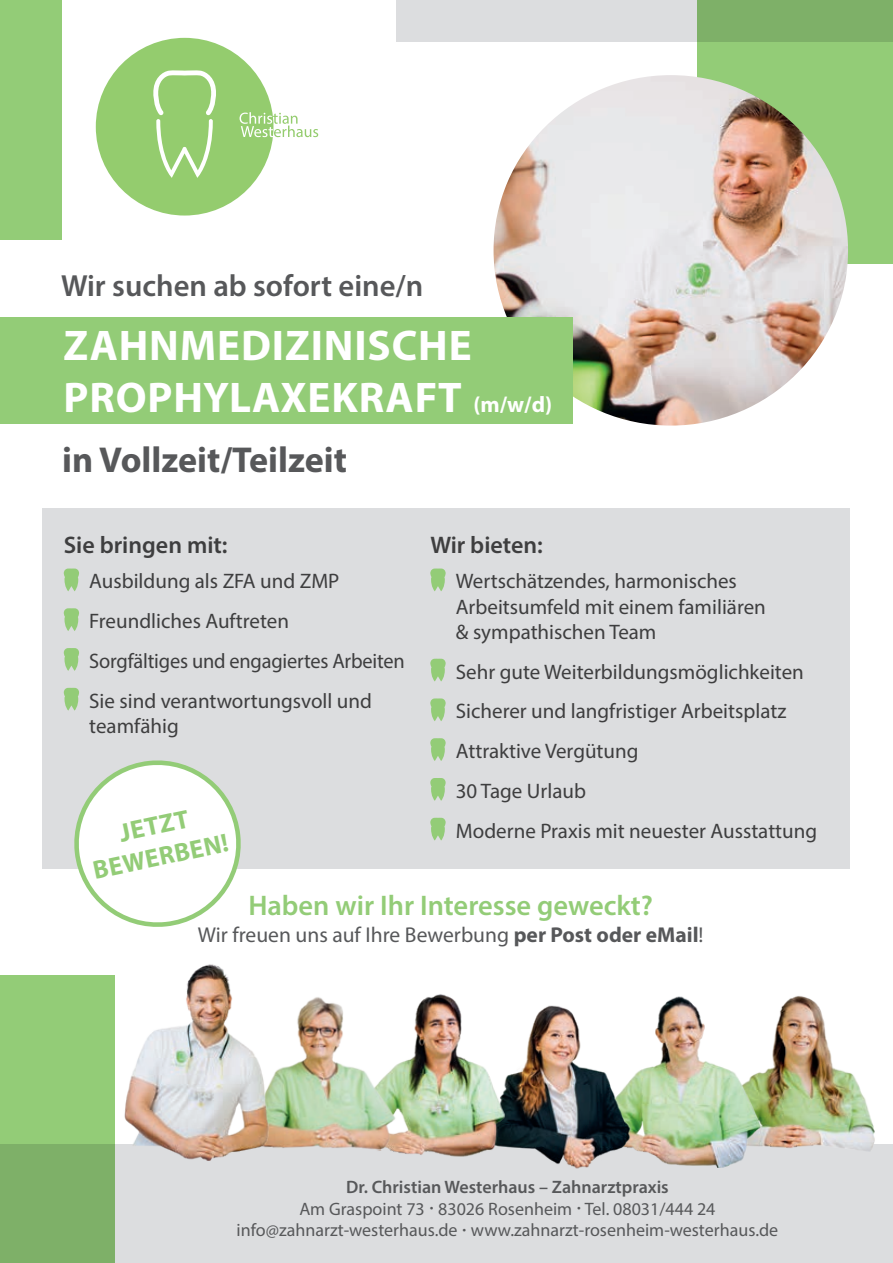
<style>
.page{position:relative;width:893px;height:1263px;background:#fff}
.page>*{position:absolute;margin:0;border:0;box-sizing:border-box;transform-origin:0 0}
.t1{font:700 43.05px/51.6px "Myriad Pro";letter-spacing:.02em;color:#fff}
.t2{font:700 36.15px "Myriad Pro";color:#57585a}
.t3{font:600 30.6px "Myriad Pro";color:#57585a}
.t4{font:600 28.5px "Myriad Pro";color:#93cc77}
.t5{font:700 25.95px/31.2px "Myriad Pro";color:#93cc77;text-align:center}
.t6{font:600 24px "Myriad Pro";color:#3e3e3f}
.t7{font:700 22.5px "Myriad Pro";color:#fff}
.t8{font:21.6px "Myriad Pro";color:#57585a}
.t9{font:21px/39.8px "Myriad Pro";color:#3e3e3f}
.t10{font:18px/21.6px "Myriad Pro";color:#57585a;text-align:center}
.s1{font-weight:700}
.s2{font-weight:600}
.s3{font-family:"Helvetica Neue LT Pro";font-stretch:condensed;font-size:24px}
</style>
<div class="page">
<div style="left:397px;top:0;width:496px;height:42px;background:#dcdddf"></div>
<svg style="left:697px;top:0;width:196px;height:264px;background:#8bc271"></svg>
<div style="left:0;top:0;width:61px;height:239px;background:#93cc77"></div>
<div style="left:96px;top:38px;width:177px;height:178px;background:#94cc6e;border-radius:50%"></div>
<svg style="left:153px;top:70px;width:63px;height:108px"></svg>
<svg style="left:240px;top:112px;width:78px;height:25px"></svg>
<div style="left:43px;top:508px;width:807px;height:360px;background:#dcdddf"></div>
<svg style="left:64px;top:568px;width:15px;height:23px"></svg>
<svg style="left:64px;top:608px;width:15px;height:23px"></svg>
<svg style="left:64px;top:648px;width:15px;height:23px"></svg>
<svg style="left:64px;top:688px;width:15px;height:23px"></svg>
<svg style="left:430px;top:568px;width:16px;height:23px"></svg>
<svg style="left:430px;top:659px;width:16px;height:22px"></svg>
<svg style="left:430px;top:698px;width:16px;height:23px"></svg>
<svg style="left:430px;top:738px;width:16px;height:23px"></svg>
<svg style="left:430px;top:778px;width:16px;height:23px"></svg>
<svg style="left:430px;top:818px;width:16px;height:22px"></svg>
<img style="left:494px;top:75px;width:354px;height:351px">
<div style="left:0;top:317px;width:573px;height:107px;background:#93cc77"></div>
<svg style="left:72px;top:760px;width:171px;height:167px"></svg>
<div style="left:0;top:1145px;width:893px;height:118px;background:#dcdddf"></div>
<img style="left:765px;top:996px;width:121px;height:155px">
<img style="left:634px;top:996px;width:131px;height:171px">
<img style="left:522px;top:1005px;width:112px;height:164px">
<img style="left:408px;top:994px;width:114px;height:163px">
<img style="left:273px;top:997px;width:135px;height:157px">
<img style="left:115px;top:964px;width:158px;height:197px">
<div style="left:0;top:975px;width:115px;height:288px;background:linear-gradient(to bottom,#9ad57c,#7bac66)"></div>
<h3 class="t3" style="left:61px;top:266px;width:364px">Wir suchen ab sofort eine/n</h3>
<h1 class="t1" style="left:64px;top:319px;width:410px">ZAHNMEDIZINISCHE<br>PROPHYLAXEKRAFT</h1>
<p class="t7" style="left:473px;top:390px;width:80px">(m/w/d)</p>
<h2 class="t2" style="left:62px;top:436px;width:286px">in Vollzeit/Teilzeit</h2>
<p class="t6" style="left:64px;top:529px;width:165px">Sie bringen mit:</p>
<p class="t9" style="left:89px;top:561px;width:317px">Ausbildung als ZFA und ZMP<br>Freundliches Auftreten<br>Sorgfältiges und engagiertes Arbeiten<br>Sie sind verantwortungsvoll und</p>
<p class="t9" style="left:89px;top:705px;width:91px">teamfähig</p>
<p class="t5" style="left:83px;top:824px;width:139px;rotate:-12deg">JETZT<br>BEWERBEN!</p>
<p class="t6" style="left:430px;top:529px;width:114px">Wir bieten:</p>
<p class="t9" style="left:456px;top:568px;width:312px;line-height:25.2px">Wertschätzendes, harmonisches<br>Arbeitsumfeld mit einem familiären &amp; sympathischen Team</p>
<p class="t9" style="left:456px;top:651px;width:363px">Sehr gute Weiterbildungsmöglichkeiten<br>Sicherer und langfristiger Arbeitsplatz<br>Attraktive Vergütung<br>30 Tage Urlaub<br>Moderne Praxis mit neuester Ausstattung</p>
<h3 class="t4" style="left:248px;top:888px;width:406px">Haben wir Ihr Interesse geweckt?</h3>
<p class="t8" style="left:198px;top:922px;width:507px">Wir freuen uns auf Ihre Bewerbung <span class="s1">per Post oder eMail</span>!</p>
<p class="t10" style="left:237px;top:1176px;width:543px"><span class="s2">Dr. Christian Westerhaus – Zahnarztpraxis<br></span>Am Graspoint 73 <span class="s3">·</span> 83026 Rosenheim <span class="s3">·</span> Tel. 08031/444 24 info@zahnarzt-westerhaus.de <span class="s3">·</span> www.zahnarzt-rosenheim-westerhaus.de</p>
</div>
